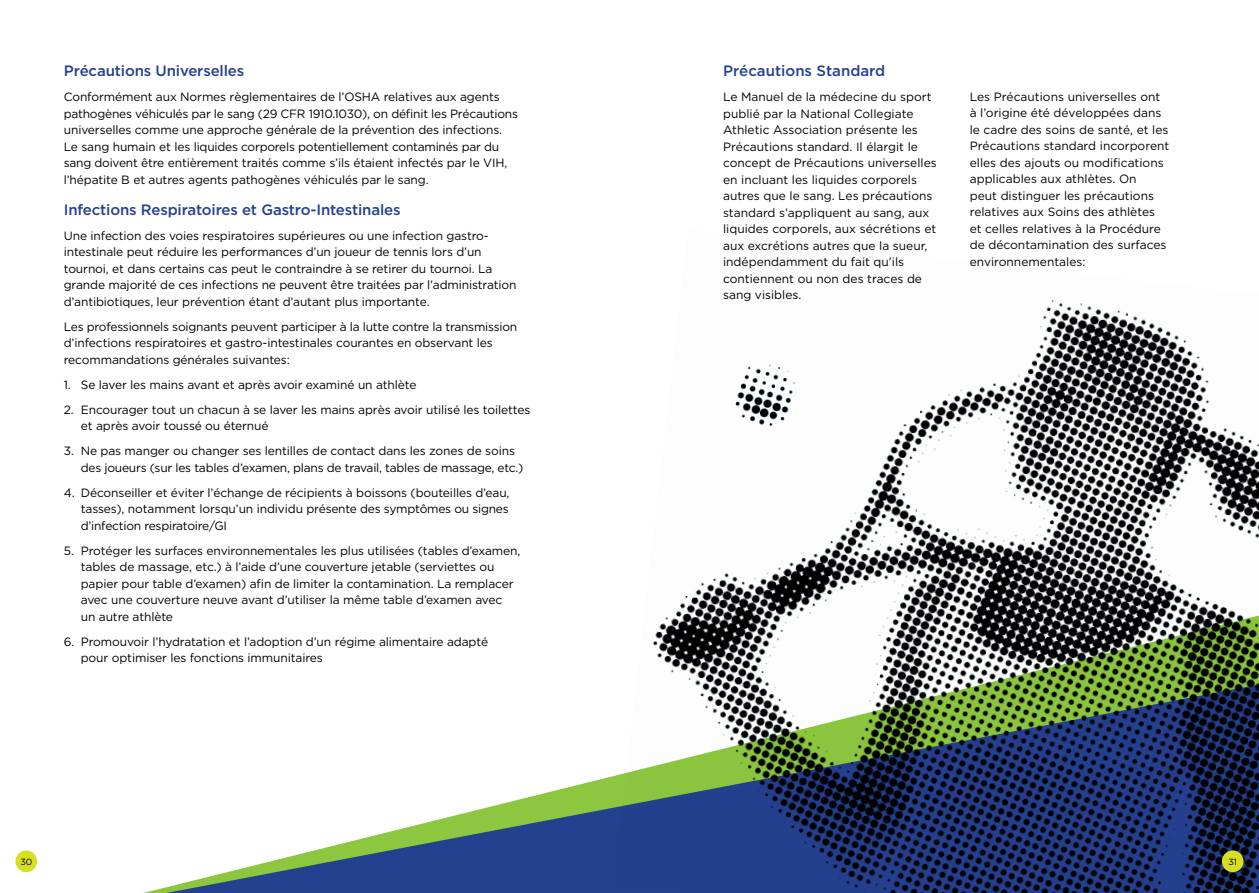
<style>
.page{position:relative;width:1259px;height:893px;background:#fff}
.page>*{position:absolute;margin:0;border:0;box-sizing:border-box;transform-origin:0 0}
.t1{font:500 15px "Gotham";letter-spacing:-.01em;color:#25408f}
.t2{font:12px/16.5px "Gotham";letter-spacing:-.01em;color:#000}
.t3{font:9px "Gotham";color:#000}
</style>
<div class="page">
<svg style="left:166px;top:776px;width:446px;height:117px"></svg>
<img style="left:612px;top:300px;width:647px;height:593px">
<div style="left:15px;top:850px;width:22px;height:22px;background:#d7df23;border-radius:50%"></div>
<div style="left:1221px;top:850px;width:22px;height:22px;background:#d7df23;border-radius:50%"></div>
<img style="left:641px;top:332px;width:182px;height:161px">
<p class="t1" style="left:64px;top:62px;width:182px">Précautions Universelles</p>
<p class="t2" style="left:64px;top:89px;width:456px">Conformément aux Normes règlementaires de l’OSHA relatives aux agents pathogènes véhiculés par le sang (29 CFR 1910.1030), on définit les Précautions universelles comme une approche générale de la prévention des infections.<br>Le sang humain et les liquides corporels potentiellement contaminés par du sang doivent être entièrement traités comme s’ils étaient infectés par le VIH, l’hépatite B et autres agents pathogènes véhiculés par le sang.</p>
<p class="t1" style="left:64px;top:201px;width:338px">Infections Respiratoires et Gastro-Intestinales</p>
<p class="t2" style="left:64px;top:227px;width:454px">Une infection des voies respiratoires supérieures ou une infection gastro&shy;intestinale peut réduire les performances d’un joueur de tennis lors d’un tournoi, et dans certains cas peut le contraindre à se retirer du tournoi. La grande majorité de ces infections ne peuvent être traitées par l’administration d’antibiotiques, leur prévention étant d’autant plus importante.</p>
<p class="t2" style="left:64px;top:318px;width:455px">Les professionnels soignants peuvent participer à la lutte contre la transmission d’infections respiratoires et gastro-intestinales courantes en observant les recommandations générales suivantes:</p>
<p class="t2" style="left:64px;top:376px;width:354px">1. Se laver les mains avant et après avoir examiné un athlète</p>
<p class="t2" style="left:81px;top:401px;width:451px;text-indent:-17px">2. Encourager tout un chacun à se laver les mains après avoir utilisé les toilettes et après avoir toussé ou éternué</p>
<p class="t2" style="left:81px;top:442px;width:444px;text-indent:-17px">3. Ne pas manger ou changer ses lentilles de contact dans les zones de soins des joueurs (sur les tables d’examen, plans de travail, tables de massage, etc.)</p>
<p class="t2" style="left:81px;top:484px;width:430px;text-align:justify;text-indent:-17px">4. Déconseiller et éviter l’échange de récipients à boissons (bouteilles d’eau, tasses), notamment lorsqu’un individu présente des symptômes ou signes d’infection respiratoire/GI</p>
<p class="t2" style="left:81px;top:542px;width:441px;text-indent:-17px">5. Protéger les surfaces environnementales les plus utilisées (tables d’examen, tables de massage, etc.) à l’aide d’une couverture jetable (serviettes ou papier pour table d’examen) afin de limiter la contamination. La remplacer avec une couverture neuve avant d’utiliser la même table d’examen avec<br>un autre athlète</p>
<p class="t2" style="left:81px;top:633px;width:409px;text-indent:-17px">6. Promouvoir l’hydratation et l’adoption d’un régime alimentaire adapté pour optimiser les fonctions immunitaires</p>
<p class="t1" style="left:723px;top:62px;width:164px">Précautions Standard</p>
<p class="t2" style="left:723px;top:89px;width:215px">Le Manuel de la médecine du sport publié par la National Collegiate Athletic Association présente les Précautions standard. Il élargit le concept de Précautions universelles en incluant les liquides corporels autres que le sang. Les précautions standard s’appliquent au sang, aux liquides corporels, aux sécrétions et aux excrétions autres que la sueur, indépendamment du fait qu’ils contiennent ou non des traces de sang visibles.</p>
<p class="t2" style="left:969px;top:88px;width:201px">Les Précautions universelles ont à l’origine été développées dans le cadre des soins de santé, et les<br>Précautions standard incorporent elles des ajouts ou modifications applicables aux athlètes. On<br>peut distinguer les précautions relatives aux Soins des athlètes et celles relatives à la Procédure de décontamination des surfaces environnementales:</p>
<p class="t3" style="left:20px;top:856px;width:13px">30</p>
<p class="t3" style="left:1228px;top:856px;width:10px">31</p>
</div>
